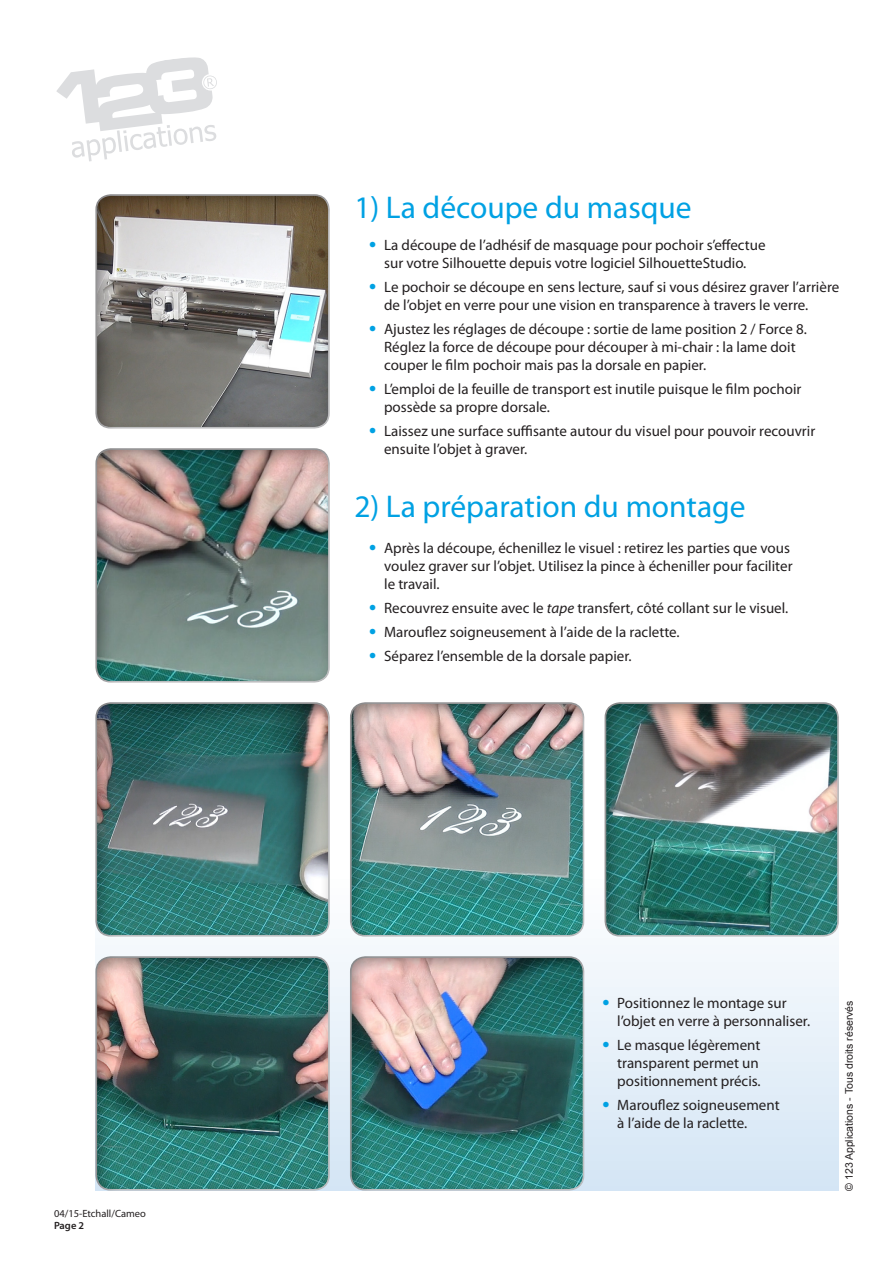
<style>
.page{position:relative;width:893px;height:1263px;background:#fff}
.page>*{position:absolute;margin:0;border:0;box-sizing:border-box;transform-origin:0 0}
.t1{font:31.5px "Myriad Pro";color:#00a1e3}
.t2{font:15px "Myriad Pro";color:#231f20}
.t3{font:10.5px "Arial";color:#231f20}
.t4{font:10.5px "Myriad Pro";color:#231f20}
.t5{font:600 10.5px "Myriad Pro";color:#231f20}
.s1{font-weight:700;font-size:21px;color:#00a1e3}
.s2{font-style:italic}
</style>
<div class="page">
<div style="left:95px;top:874px;width:744px;height:317px;background:linear-gradient(to bottom,#fefeff,#d4e5f5)"></div>
<svg style="left:56px;top:57px;width:161px;height:104px"></svg>
<div style="left:94px;top:194px;width:237px;height:237px;background:#231f20;opacity:.5"></div>
<div style="left:94px;top:448px;width:237px;height:237px;background:#231f20;opacity:.5"></div>
<div style="left:94px;top:702px;width:237px;height:237px;background:#231f20;opacity:.5"></div>
<div style="left:349px;top:702px;width:237px;height:237px;background:#231f20;opacity:.5"></div>
<div style="left:349px;top:956px;width:237px;height:237px;background:#231f20;opacity:.5"></div>
<div style="left:603px;top:702px;width:237px;height:237px;background:#231f20;opacity:.5"></div>
<div style="left:94px;top:956px;width:237px;height:237px;background:#231f20;opacity:.5"></div>
<p class="t4" style="left:54px;top:1207px;width:93px">04/15-Etchall/Cameo</p>
<p class="t5" style="left:54px;top:1219px;width:32px">Page 2</p>
<p class="t1" style="left:354px;top:188px;width:339px">1) La découpe du masque</p>
<p class="t2" style="left:369px;top:235px;width:398px"><span class="s1">•</span> La découpe de l’adhésif de masquage pour pochoir s’effectue</p>
<p class="t2" style="left:384px;top:253px;width:364px">sur votre Silhouette depuis votre logiciel SilhouetteStudio.</p>
<p class="t2" style="left:369px;top:277px;width:471px"><span class="s1">•</span> Le pochoir se découpe en sens lecture, sauf si vous désirez graver l’arrière</p>
<p class="t2" style="left:384px;top:295px;width:426px">de l’objet en verre pour une vision en transparence à travers le verre.</p>
<p class="t2" style="left:369px;top:319px;width:439px"><span class="s1">•</span> Ajustez les réglages de découpe : sortie de lame position 2 / Force 8.</p>
<p class="t2" style="left:384px;top:337px;width:413px">Réglez la force de découpe pour découper à mi-chair : la lame doit</p>
<p class="t2" style="left:384px;top:355px;width:323px">couper le film pochoir mais pas la dorsale en papier.</p>
<p class="t2" style="left:369px;top:379px;width:434px"><span class="s1">•</span> L’emploi de la feuille de transport est inutile puisque le film pochoir</p>
<p class="t2" style="left:384px;top:397px;width:167px">possède sa propre dorsale.</p>
<p class="t2" style="left:369px;top:421px;width:447px"><span class="s1">•</span> Laissez une surface suffisante autour du visuel pour pouvoir recouvrir</p>
<p class="t2" style="left:384px;top:439px;width:145px">ensuite l’objet à graver.</p>
<p class="t1" style="left:354px;top:487px;width:393px">2) La préparation du montage</p>
<p class="t2" style="left:369px;top:538px;width:422px"><span class="s1">•</span> Après la découpe, échenillez le visuel : retirez les parties que vous</p>
<p class="t2" style="left:384px;top:556px;width:410px">voulez graver sur l’objet. Utilisez la pince à écheniller pour faciliter</p>
<p class="t2" style="left:384px;top:574px;width:57px">le travail.</p>
<p class="t2" style="left:369px;top:598px;width:421px"><span class="s1">•</span> Recouvrez ensuite avec le <span class="s2">tape</span> transfert, côté collant sur le visuel.</p>
<p class="t2" style="left:369px;top:622px;width:312px"><span class="s1">•</span> Marouflez soigneusement à l’aide de la raclette.</p>
<p class="t2" style="left:369px;top:646px;width:264px"><span class="s1">•</span> Séparez l’ensemble de la dorsale papier.</p>
<p class="t2" style="left:602px;top:993px;width:186px"><span class="s1">•</span> Positionnez le montage sur</p>
<p class="t2" style="left:617px;top:1011px;width:194px">l’objet en verre à personnaliser.</p>
<p class="t2" style="left:602px;top:1035px;width:160px"><span class="s1">•</span> Le masque légèrement</p>
<p class="t2" style="left:617px;top:1053px;width:143px">transparent permet un</p>
<p class="t2" style="left:617px;top:1071px;width:145px">positionnement précis.</p>
<p class="t2" style="left:602px;top:1095px;width:179px"><span class="s1">•</span> Marouflez soigneusement</p>
<p class="t2" style="left:617px;top:1113px;width:131px">à l’aide de la raclette.</p>
<p class="t3" style="left:842px;top:1191px;width:192px;rotate:-90deg">© 123 Applications - Tous droits réservés</p>
</div>
